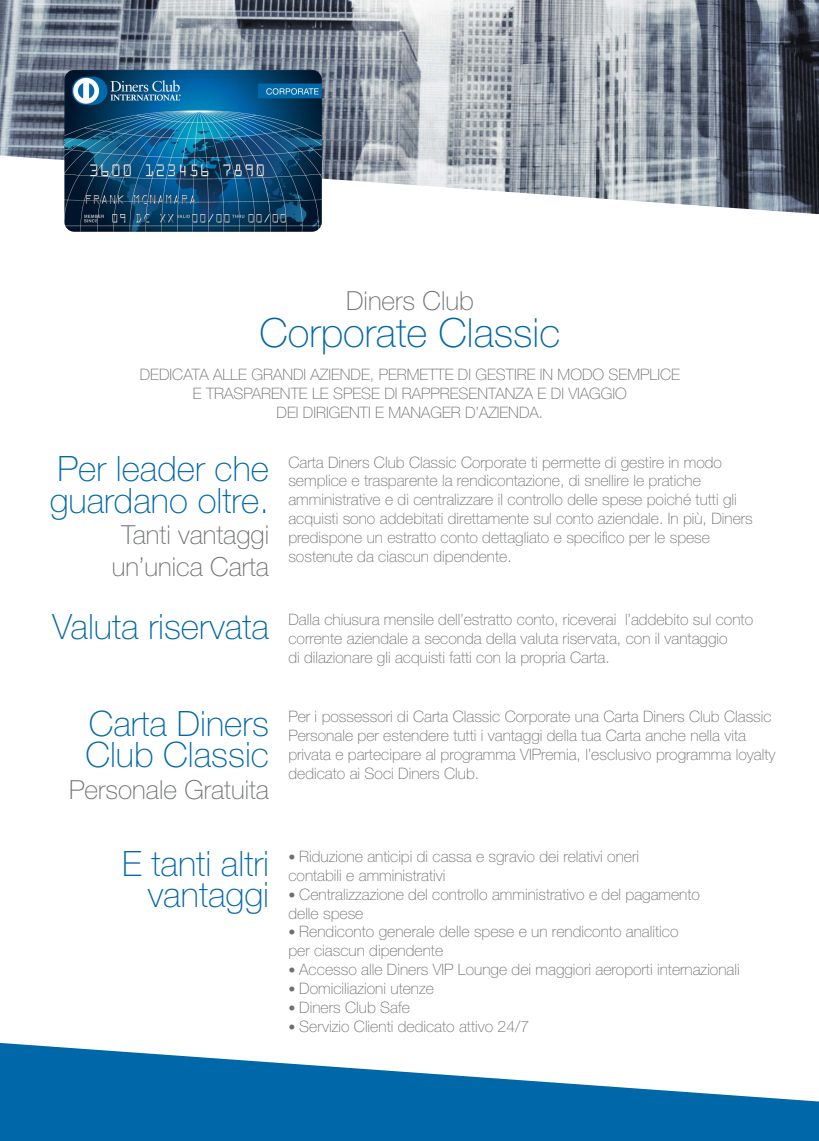
<style>
.page{position:relative;width:819px;height:1141px;background:#fff}
.page>*{position:absolute;margin:0;border:0;box-sizing:border-box;transform-origin:0 0}
.t1{font:100 40.25px "Helvetica Neue LT Std";color:#0068a9}
.t2{font:100 35px/31.5px "Helvetica Neue LT Std";color:#0068a9}
.t3{font:100 26.25px/31.5px "Helvetica Neue LT Std";color:#6d6f71;text-align:center}
.t4{font:100 15.75px/18.9px "Helvetica Neue LT Std";color:#6d6f71}
.s1{font-size:14px}
</style>
<div class="page">
<img style="left:0;top:0;width:819px;height:214px">
<img style="left:64px;top:70px;width:258px;height:162px">
<svg style="left:0;top:1043px;width:819px;height:98px;fill:#0068a9"></svg>
<h3 class="t3" style="left:346px;top:285px;width:129px">Diners Club</h3>
<h1 class="t1" style="left:259px;top:310px;width:302px">Corporate Classic</h1>
<p class="t4" style="left:140px;top:365px;width:541px;text-align:center">DEDICATA ALLE GRANDI AZIENDE, PERMETTE DI GESTIRE IN MODO SEMPLICE<br>E TRASPARENTE LE SPESE DI RAPPRESENTANZA E DI VIAGGIO<br>DEI DIRIGENTI E MANAGER D’AZIENDA.</p>
<p class="t4" style="left:288px;top:452px;width:466px">Carta Diners Club Classic Corporate ti permette di gestire in modo semplice e trasparente la rendicontazione, di snellire le pratiche amministrative e di centralizzare il controllo delle spese poiché tutti gli acquisti sono addebitati direttamente sul conto aziendale. In più, Diners predispone un estratto conto dettagliato e specifico per le spese sostenute da ciascun dipendente.</p>
<h2 class="t2" style="left:50px;top:453px;width:221px">Per leader che guardano oltre.</h2>
<h3 class="t3" style="left:112px;top:519px;width:159px">Tanti vantaggi un’unica Carta</h3>
<h2 class="t2" style="left:52px;top:611px;width:218px">Valuta riservata</h2>
<h2 class="t2" style="left:85px;top:708px;width:185px">Carta Diners<br>Club Classic</h2>
<h3 class="t3" style="left:69px;top:774px;width:201px">Personale Gratuita</h3>
<p class="t4" style="left:288px;top:610px;width:466px">Dalla chiusura mensile dell’estratto conto, riceverai l’addebito sul conto corrente aziendale a seconda della valuta riservata, con il vantaggio<br>di dilazionare gli acquisti fatti con la propria Carta.</p>
<p class="t4" style="left:288px;top:707px;width:488px">Per i possessori di Carta Classic Corporate una Carta Diners Club Classic Personale per estendere tutti i vantaggi della tua Carta anche nella vita privata e partecipare al programma VIPremia, l’esclusivo programma loyalty dedicato ai Soci Diners Club.</p>
<h2 class="t2" style="left:122px;top:847px;width:148px;text-align:right">E tanti altri vantaggi</h2>
<p class="t4" style="left:288px;top:847px;width:352px"><span class="s1">•</span> Riduzione anticipi di cassa e sgravio dei relativi oneri contabili e amministrativi</p>
<p class="t4" style="left:288px;top:885px;width:413px"><span class="s1">•</span> Centralizzazione del controllo amministrativo e del pagamento delle spese</p>
<p class="t4" style="left:288px;top:922px;width:391px"><span class="s1">•</span> Rendiconto generale delle spese e un rendiconto analitico per ciascun dipendente</p>
<p class="t4" style="left:288px;top:960px;width:453px"><span class="s1">•</span> Accesso alle Diners VIP Lounge dei maggiori aeroporti internazionali</p>
<p class="t4" style="left:288px;top:979px;width:147px"><span class="s1">•</span> Domiciliazioni utenze</p>
<p class="t4" style="left:288px;top:998px;width:123px"><span class="s1">•</span> Diners Club Safe</p>
<p class="t4" style="left:288px;top:1017px;width:242px"><span class="s1">•</span> Servizio Clienti dedicato attivo 24/7</p>
</div>
